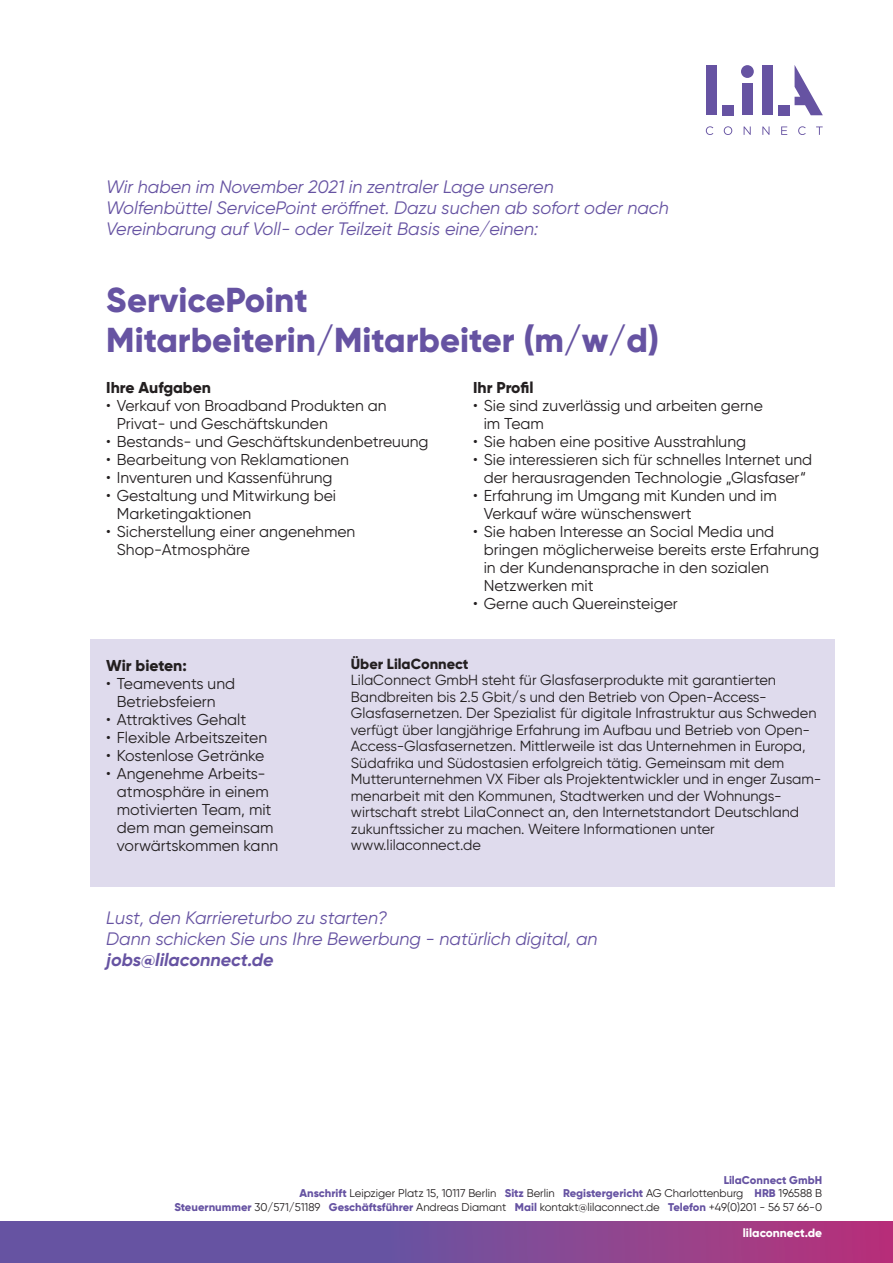
<style>
.page{position:relative;width:893px;height:1263px;background:#fff}
.page>*{position:absolute;margin:0;border:0;box-sizing:border-box;transform-origin:0 0}
.t1{font:800 34.65px/40.3px "Gilroy";color:#6653a2}
.t2{font:italic 18px/21px "Gilroy";color:#6653a2}
.t3{font:italic 700 18px "Gilroy";color:#6653a2}
.t4{font:15.75px/18px "Gilroy";color:#231f20}
.t5{font:800 15.75px "Gilroy";color:#231f20}
.t6{font:14.7px/16.5px "Gilroy";color:#231f20}
.t7{font:800 14.7px "Gilroy";color:#231f20}
.t8{font:800 12px "Gilroy";color:#fff}
.t9{font:11.25px/13.5px "Gilroy";color:#231f20;text-align:right}
.s1{font-weight:800;color:#6653a2}
</style>
<div class="page">
<div style="left:90px;top:639px;width:744px;height:248px;background:#dfdbed"></div>
<svg style="left:0;top:1221px;width:893px;height:42px;background:#7e4996"></svg>
<svg style="left:706px;top:126px;width:7px;height:9px"></svg>
<svg style="left:724px;top:126px;width:8px;height:9px"></svg>
<svg style="left:744px;top:126px;width:7px;height:9px"></svg>
<svg style="left:762px;top:126px;width:7px;height:9px"></svg>
<svg style="left:781px;top:126px;width:6px;height:9px"></svg>
<svg style="left:798px;top:126px;width:8px;height:9px"></svg>
<svg style="left:816px;top:126px;width:7px;height:9px"></svg>
<div style="left:741px;top:65px;width:13px;height:13px;background:#6653a2;border-radius:50%"></div>
<div style="left:742px;top:84px;width:11px;height:31px;background:#6653a2"></div>
<div style="left:778px;top:105px;width:11px;height:10px;background:#6653a2"></div>
<div style="left:762px;top:65px;width:11px;height:50px;background:#6653a2"></div>
<div style="left:722px;top:105px;width:11px;height:10px;background:#6653a2"></div>
<div style="left:706px;top:65px;width:11px;height:50px;background:#6653a2"></div>
<svg style="left:795px;top:66px;width:28px;height:49px"></svg>
<p class="t2" style="left:106px;top:176px;width:564px">Wir haben im November 2021 in zentraler Lage unseren<br>Wolfenbüttel ServicePoint eröffnet. Dazu suchen ab sofort oder nach<br>Vereinbarung auf Voll- oder Teilzeit Basis eine/einen:</p>
<h1 class="t1" style="left:106px;top:279px;width:554px">ServicePoint<br>Mitarbeiterin/Mitarbeiter (m/w/d)</h1>
<p class="t5" style="left:106px;top:378px;width:106px">Ihre Aufgaben</p>
<p class="t4" style="left:117px;top:396px;width:271px;text-indent:-11px">• Verkauf von Broadband Produkten an<br>Privat- und Geschäftskunden</p>
<p class="t4" style="left:106px;top:432px;width:324px">• Bestands- und Geschäftskundenbetreuung</p>
<p class="t4" style="left:106px;top:450px;width:244px">• Bearbeitung von Reklamationen</p>
<p class="t4" style="left:106px;top:468px;width:228px">• Inventuren und Kassenführung</p>
<p class="t4" style="left:117px;top:486px;width:221px;text-indent:-11px">• Gestaltung und Mitwirkung bei<br>Marketingaktionen</p>
<p class="t4" style="left:117px;top:522px;width:240px;text-indent:-11px">• Sicherstellung einer angenehmen<br>Shop-Atmosphäre</p>
<p class="t5" style="left:473px;top:378px;width:62px">Ihr Profil</p>
<p class="t4" style="left:484px;top:396px;width:281px;text-indent:-11px">• Sie sind zuverlässig und arbeiten gerne im Team</p>
<p class="t4" style="left:473px;top:433px;width:274px">• Sie haben eine positive Ausstrahlung</p>
<p class="t4" style="left:473px;top:451px;width:341px;text-align:center">• Sie interessieren sich für schnelles Internet und der herausragenden Technologie „Glasfaser“</p>
<p class="t4" style="left:484px;top:487px;width:295px;text-indent:-11px">• Erfahrung im Umgang mit Kunden und im<br>Verkauf wäre wünschenswert</p>
<p class="t4" style="left:484px;top:523px;width:337px;text-indent:-11px">• Sie haben Interesse an Social Media und bringen möglicherweise bereits erste Erfahrung in der Kundenansprache in den sozialen Netzwerken mit</p>
<p class="t4" style="left:473px;top:595px;width:206px">• Gerne auch Quereinsteiger</p>
<p class="t5" style="left:106px;top:655px;width:82px">Wir bieten:</p>
<p class="t4" style="left:106px;top:674px;width:130px;text-align:center">• Teamevents und<br>Betriebsfeiern</p>
<p class="t4" style="left:106px;top:710px;width:141px">• Attraktives Gehalt</p>
<p class="t4" style="left:106px;top:728px;width:162px">• Flexible Arbeitszeiten</p>
<p class="t4" style="left:106px;top:746px;width:160px">• Kostenlose Getränke</p>
<p class="t4" style="left:117px;top:764px;width:163px;text-indent:-11px">• Angenehme Arbeits&shy;atmosphäre in einem motivierten Team, mit dem man gemeinsam vorwärtskommen kann</p>
<p class="t7" style="left:351px;top:654px;width:119px">Über LilaConnect</p>
<p class="t6" style="left:351px;top:672px;width:472px">LilaConnect GmbH steht für Glasfaserprodukte mit garantierten Bandbreiten bis 2.5 Gbit/s und den Betrieb von Open-Access-Glasfasernetzen. Der Spezialist für digitale Infrastruktur aus Schweden verfügt über langjährige Erfahrung im Aufbau und Betrieb von Open-Access-Glasfasernetzen. Mittlerweile ist das Unternehmen in Europa, Südafrika und Südostasien erfolgreich tätig. Gemeinsam mit dem Mutterunternehmen VX Fiber als Projektentwickler und in enger Zusam&shy;menarbeit mit den Kommunen, Stadtwerken und der Wohnungs&shy;wirtschaft strebt LilaConnect an, den Internetstandort Deutschland zukunftssicher zu machen. Weitere Informationen unter www.lilaconnect.de</p>
<p class="t2" style="left:106px;top:907px;width:493px">Lust, den Karriereturbo zu starten?<br>Dann schicken Sie uns Ihre Bewerbung - natürlich digital, an</p>
<p class="t3" style="left:106px;top:949px;width:169px">jobs@lilaconnect.de</p>
<p class="t9" style="left:174px;top:1173px;width:649px"><span class="s1">LilaConnect GmbH<br>Anschrift</span> Leipziger Platz 15, 10117 Berlin <span class="s1">Sitz</span> Berlin <span class="s1">Registergericht</span> AG Charlottenburg <span class="s1">HRB</span> 196588 B<br><span class="s1">Steuernummer</span> 30/571/51189 <span class="s1">Geschäftsführer</span> Andreas Diamant <span class="s1">Mail</span> kontakt@lilaconnect.de <span class="s1">Telefon</span> +49(0)201 - 56 57 66-0</p>
<p class="t8" style="left:743px;top:1225px;width:81px">lilaconnect.de</p>
</div>
